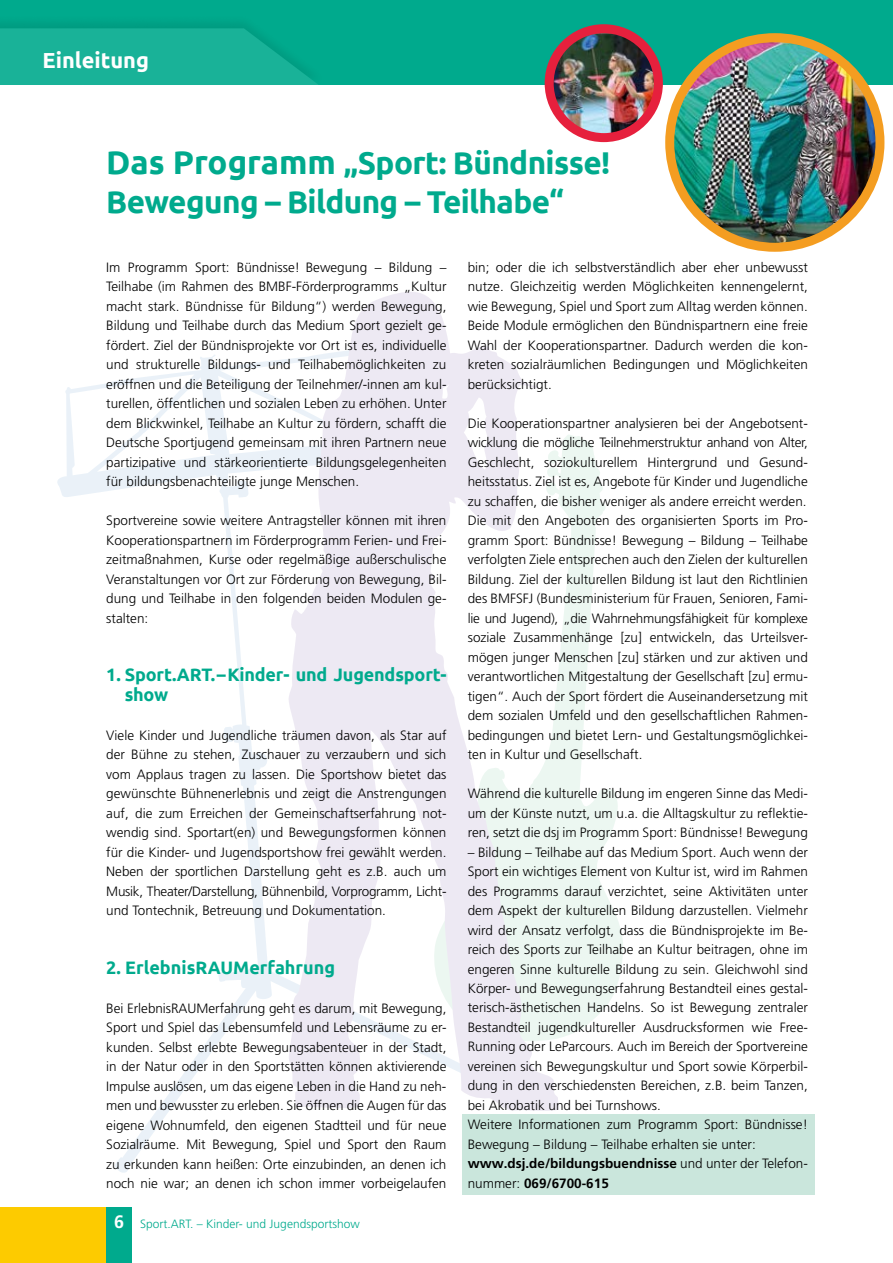
<style>
.page{position:relative;width:893px;height:1263px;background:#fff}
.page>*{position:absolute;margin:0;border:0;box-sizing:border-box;transform-origin:0 0}
.t1{font:700 31.5px/39px "Ubuntu";letter-spacing:-.02em;color:#00aa8d}
.t2{font:700 21.75px "Ubuntu";color:#fff}
.t3{font:700 18px/19.5px "Ubuntu";letter-spacing:-.01em;color:#00aa8d}
.t4{font:300 13.5px/19.5px "Frutiger LT Pro";color:#000;text-align:justify}
.t5{font:300 12px "Frutiger LT Pro";color:#00aa8d}
.s1{font-size:33px}
.s2{font-family:"Frutiger LT Com";font-weight:700;font-size:18px;color:#fff}
.s3{font-weight:700}
</style>
<div class="page">
<div style="left:0;top:0;width:893px;height:85px;background:#00aa8d"></div>
<div style="left:0;top:1208px;width:106px;height:55px;background:#fdcb00"></div>
<div style="left:106px;top:1208px;width:26px;height:55px;background:#00aa8d"></div>
<svg style="left:559px;top:435px;width:64px;height:603px;fill:#ecf7f1"></svg>
<svg style="left:57px;top:355px;width:231px;height:818px"></svg>
<svg style="left:288px;top:292px;width:271px;height:819px;fill:#ede9f3"></svg>
<div style="left:462px;top:1114px;width:353px;height:81px;background:#cae6dc"></div>
<div style="left:0;top:14px;width:327px;height:73px;background:#000;opacity:.9"></div>
<svg style="left:0;top:28px;width:319px;height:57px;background:#15b096"></svg>
<img style="left:670px;top:38px;width:210px;height:209px;border-radius:105px">
<div style="left:665px;top:33px;width:219px;height:219px;border:9px solid #f49d21;border-radius:50%"></div>
<img style="left:551px;top:33px;width:107px;height:101px">
<div style="left:545px;top:24px;width:118px;height:118px;border:9px solid #e6203d;border-radius:50%"></div>
<h2 class="t2" style="left:43px;top:47px;width:108px">Einleitung</h2>
<h1 class="t1" style="left:106px;top:143px;width:505px"><span class="s1">Das Programm</span> „Sport: Bündnisse!<br>Bewegung – Bildung – Teilhabe“</h1>
<p class="t4" style="left:106px;top:257px;width:342px">Im Programm Sport: Bündnisse! Bewegung – Bildung – Teilhabe (im Rahmen des BMBF-Förderprogramms „Kultur macht stark. Bündnisse für Bildung“) werden Bewegung, Bildung und Teilhabe durch das Medium Sport gezielt ge&shy;fördert. Ziel der Bündnisprojekte vor Ort ist es, individuelle und strukturelle Bildungs- und Teilhabemöglichkeiten zu eröffnen und die Beteiligung der Teilnehmer/-innen am kul&shy;turellen, öffentlichen und sozialen Leben zu erhöhen. Unter dem Blickwinkel, Teilhabe an Kultur zu fördern, schafft die Deutsche Sportjugend gemeinsam mit ihren Partnern neue partizipative und stärkeorientierte Bildungsgelegenheiten für bildungsbenachteiligte junge Menschen.</p>
<p class="t4" style="left:106px;top:511px;width:342px">Sportvereine sowie weitere Antragsteller können mit ihren Kooperationspartnern im Förderprogramm Ferien- und Frei&shy;zeitmaßnahmen, Kurse oder regelmäßige außerschulische Veranstaltungen vor Ort zur Förderung von Bewegung, Bil&shy;dung und Teilhabe in den folgenden beiden Modulen ge&shy;stalten:</p>
<h3 class="t3" style="left:125px;top:665px;width:323px;text-indent:-18px">1. Sport.ART. – Kinder- und Jugendsport&shy;show</h3>
<p class="t4" style="left:106px;top:725px;width:342px">Viele Kinder und Jugendliche träumen davon, als Star auf der Bühne zu stehen, Zuschauer zu verzaubern und sich vom Applaus tragen zu lassen. Die Sportshow bietet das gewünschte Bühnenerlebnis und zeigt die Anstrengungen auf, die zum Erreichen der Gemeinschaftserfahrung not&shy;wendig sind. Sportart(en) und Bewegungsformen können für die Kinder- und Jugendsportshow frei gewählt werden.<br>Neben der sportlichen Darstellung geht es z.B. auch um Musik, Theater/Darstellung, Bühnenbild, Vorprogramm, Licht&shy;und Tontechnik, Betreuung und Dokumentation.</p>
<h3 class="t3" style="left:106px;top:957px;width:230px">2. ErlebnisRAUMerfahrung</h3>
<p class="t4" style="left:106px;top:998px;width:342px">Bei ErlebnisRAUMerfahrung geht es darum, mit Bewegung, Sport und Spiel das Lebensumfeld und Lebensräume zu er&shy;kunden. Selbst erlebte Bewegungsabenteuer in der Stadt, in der Natur oder in den Sportstätten können aktivierende Impulse auslösen, um das eigene Leben in die Hand zu neh&shy;men und bewusster zu erleben. Sie öffnen die Augen für das eigene Wohnumfeld, den eigenen Stadtteil und für neue Sozialräume. Mit Bewegung, Spiel und Sport den Raum zu erkunden kann heißen: Orte einzubinden, an denen ich noch nie war; an denen ich schon immer vorbeigelaufen</p>
<p class="t5" style="left:114px;top:1216px;width:247px"><span class="s2">6</span> Sport.ART. – Kinder- und Jugendsportshow</p>
<p class="t4" style="left:468px;top:257px;width:342px">bin; oder die ich selbstverständlich aber eher unbewusst nutze. Gleichzeitig werden Möglichkeiten kennengelernt, wie Bewegung, Spiel und Sport zum Alltag werden können.<br>Beide Module ermöglichen den Bündnispartnern eine freie Wahl der Kooperationspartner. Dadurch werden die kon&shy;kreten sozialräumlichen Bedingungen und Möglichkeiten berücksichtigt.</p>
<p class="t4" style="left:468px;top:413px;width:342px">Die Kooperationspartner analysieren bei der Angebotsent&shy;wicklung die mögliche Teilnehmerstruktur anhand von Alter, Geschlecht, soziokulturellem Hintergrund und Gesund&shy;heitsstatus. Ziel ist es, Angebote für Kinder und Jugendliche zu schaffen, die bisher weniger als andere erreicht werden.<br>Die mit den Angeboten des organisierten Sports im Pro&shy;gramm Sport: Bündnisse! Bewegung – Bildung – Teilhabe verfolgten Ziele entsprechen auch den Zielen der kulturellen Bildung. Ziel der kulturellen Bildung ist laut den Richtlinien des BMFSFJ (Bundesministerium für Frauen, Senioren, Fami&shy;lie und Jugend), „die Wahrnehmungsfähigkeit für komplexe soziale Zusammenhänge [zu] entwickeln, das Urteilsver&shy;mögen junger Menschen [zu] stärken und zur aktiven und verantwortlichen Mitgestaltung der Gesellschaft [zu] ermu&shy;tigen“. Auch der Sport fördert die Auseinandersetzung mit dem sozialen Umfeld und den gesellschaftlichen Rahmen&shy;bedingungen und bietet Lern- und Gestaltungsmöglichkei&shy;ten in Kultur und Gesellschaft.</p>
<p class="t4" style="left:468px;top:784px;width:342px">Während die kulturelle Bildung im engeren Sinne das Medi&shy;um der Künste nutzt, um u.a. die Alltagskultur zu reflektie&shy;ren, setzt die dsj im Programm Sport: Bündnisse! Bewegung</p>
<p class="t4" style="left:468px;top:842px;width:342px;text-align:left">– Bildung – Teilhabe auf das Medium Sport. Auch wenn der Sport ein wichtiges Element von Kultur ist, wird im Rahmen des Programms darauf verzichtet, seine Aktivitäten unter dem Aspekt der kulturellen Bildung darzustellen. Vielmehr wird der Ansatz verfolgt, dass die Bündnisprojekte im Be&shy;reich des Sports zur Teilhabe an Kultur beitragen, ohne im engeren Sinne kulturelle Bildung zu sein. Gleichwohl sind Körper- und Bewegungserfahrung Bestandteil eines gestal&shy;terisch-ästhetischen Handelns. So ist Bewegung zentraler Bestandteil jugendkultureller Ausdrucksformen wie Free-Running oder LeParcours. Auch im Bereich der Sportvereine vereinen sich Bewegungskultur und Sport sowie Körperbil&shy;dung in den verschiedensten Bereichen, z.B. beim Tanzen, bei Akrobatik und bei Turnshows.<br>Weitere Informationen zum Programm Sport: Bündnisse!<br>Bewegung – Bildung – Teilhabe erhalten sie unter: <span class="s3">www.dsj.de/bildungsbuendnisse</span> und unter der Telefon&shy;nummer: <span class="s3">069/6700-615</span></p>
</div>
